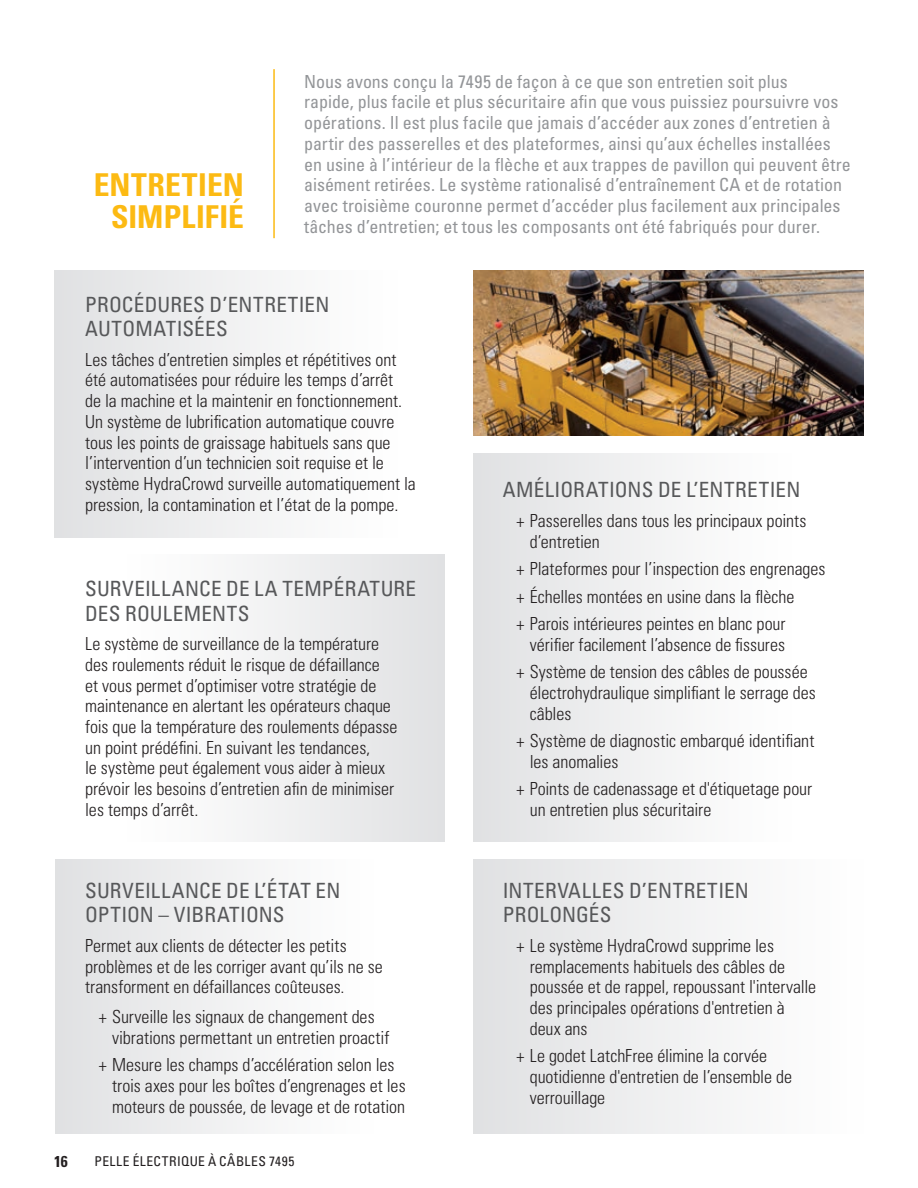
<style>
.page{position:relative;width:918px;height:1188px;background:#fff}
.page>*{position:absolute;margin:0;border:0;box-sizing:border-box;transform-origin:0 0}
.Copy{font:700 condensed 31.5px/31.5px "Univers LT Std";letter-spacing:.005em;color:#fcba13;text-align:center}
.Copy-2{font:condensed 21px/24.2px "Univers LT Std";letter-spacing:.015em;color:#57585a}
.Copy-3{font:300 condensed 18px/20.7px "Univers LT Std";color:#231f20}
.Copy-4{font:condensed 18px/20.7px "Univers LT Std";color:#939598}
.t1{font:700 condensed 15.75px "Univers LT Std";color:#231f20}
.t2{font:condensed 13.5px "Univers LT Std";letter-spacing:.035em;color:#231f20}
</style>
<div class="page">
<div style="left:54px;top:270px;width:343px;height:267px;background:linear-gradient(to right,#e0e1e3,#fff)"></div>
<div style="left:473px;top:860px;width:391px;height:274px;background:linear-gradient(to right,#e0e1e3,#fff)"></div>
<div style="left:55px;top:860px;width:319px;height:274px;background:linear-gradient(to right,#e0e1e3,#fff)"></div>
<div style="left:126px;top:555px;width:319px;height:287px;background:linear-gradient(to right,#fff,#e0e1e3)"></div>
<div style="left:473px;top:454px;width:319px;height:388px;background:linear-gradient(to right,#e0e1e3,#fff)"></div>
<img style="left:473px;top:270px;width:391px;height:166px">
<hr style="left:273px;top:69px;width:2px;height:169px;background:#fcba13">
<p class="Copy" style="left:94px;top:169px;width:152px">ENTRETIEN<br>SIMPLIFIÉ</p>
<p class="Copy-4" style="left:304px;top:71px;width:548px">Nous avons conçu la 7495 de façon à ce que son entretien soit plus<br>rapide, plus facile et plus sécuritaire afin que vous puissiez poursuivre vos opérations. Il est plus facile que jamais d’accéder aux zones d’entretien à partir des passerelles et des plateformes, ainsi qu’aux échelles installées en usine à l’intérieur de la flèche et aux trappes de pavillon qui peuvent être aisément retirées. Le système rationalisé d’entraînement CA et de rotation avec troisième couronne permet d’accéder plus facilement aux principales tâches d’entretien; et tous les composants ont été fabriqués pour durer.</p>
<p class="Copy-2" style="left:85px;top:292px;width:246px">PROCÉDURES D’ENTRETIEN<br>AUTOMATISÉES</p>
<p class="Copy-3" style="left:85px;top:349px;width:332px">Les tâches d’entretien simples et répétitives ont été automatisées pour réduire les temps d’arrêt<br>de la machine et la maintenir en fonctionnement.<br>Un système de lubrification automatique couvre tous les points de graissage habituels sans que l’intervention d’un technicien soit requise et le système HydraCrowd surveille automatiquement la pression, la contamination et l’état de la pompe.</p>
<p class="Copy-2" style="left:85px;top:577px;width:332px">SURVEILLANCE DE LA TEMPÉRATURE<br>DES ROULEMENTS</p>
<p class="Copy-3" style="left:85px;top:634px;width:314px">Le système de surveillance de la température des roulements réduit le risque de défaillance<br>et vous permet d’optimiser votre stratégie de maintenance en alertant les opérateurs chaque fois que la température des roulements dépasse un point prédéfini. En suivant les tendances,<br>le système peut également vous aider à mieux prévoir les besoins d’entretien afin de minimiser les temps d’arrêt.</p>
<p class="Copy-2" style="left:85px;top:878px;width:257px">SURVEILLANCE DE L’ÉTAT EN<br>OPTION – VIBRATIONS</p>
<p class="Copy-3" style="left:85px;top:935px;width:299px">Permet aux clients de détecter les petits problèmes et de les corriger avant qu’ils ne se transforment en défaillances coûteuses.</p>
<p class="Copy-3" style="left:112px;top:1006px;width:279px;text-indent:-14px">+ Surveille les signaux de changement des vibrations permettant un entretien proactif</p>
<p class="Copy-3" style="left:112px;top:1055px;width:295px;text-indent:-14px">+ Mesure les champs d’accélération selon les trois axes pour les boîtes d’engrenages et les moteurs de poussée, de levage et de rotation</p>
<p class="t1" style="left:54px;top:1151px;width:15px">16</p>
<p class="t2" style="left:94px;top:1153px;width:201px">PELLE ÉLECTRIQUE À CÂBLES 7495</p>
<p class="Copy-2" style="left:503px;top:477px;width:299px">AMÉLIORATIONS DE L’ENTRETIEN</p>
<p class="Copy-3" style="left:530px;top:510px;width:278px;text-indent:-14px">+ Passerelles dans tous les principaux points d’entretien</p>
<p class="Copy-3" style="left:516px;top:558px;width:311px">+ Plateformes pour l’inspection des engrenages</p>
<p class="Copy-3" style="left:516px;top:586px;width:280px">+ Échelles montées en usine dans la flèche</p>
<p class="Copy-3" style="left:516px;top:613px;width:271px;text-align:right">+ Parois intérieures peintes en blanc pour vérifier facilement l’absence de fissures</p>
<p class="Copy-3" style="left:530px;top:661px;width:288px;text-indent:-14px">+ Système de tension des câbles de poussée électrohydraulique simplifiant le serrage des câbles</p>
<p class="Copy-3" style="left:530px;top:730px;width:286px;text-indent:-14px">+ Système de diagnostic embarqué identifiant les anomalies</p>
<p class="Copy-3" style="left:530px;top:778px;width:284px;text-indent:-14px">+ Points de cadenassage et d'étiquetage pour un entretien plus sécuritaire</p>
<p class="Copy-2" style="left:503px;top:878px;width:248px">INTERVALLES D’ENTRETIEN<br>PROLONGÉS</p>
<p class="Copy-3" style="left:530px;top:935px;width:288px;text-indent:-14px">+ Le système HydraCrowd supprime les remplacements habituels des câbles de poussée et de rappel, repoussant l'intervalle des principales opérations d'entretien à deux ans</p>
<p class="Copy-3" style="left:530px;top:1046px;width:264px;text-indent:-14px">+ Le godet LatchFree élimine la corvée quotidienne d'entretien de l’ensemble de verrouillage</p>
</div>
